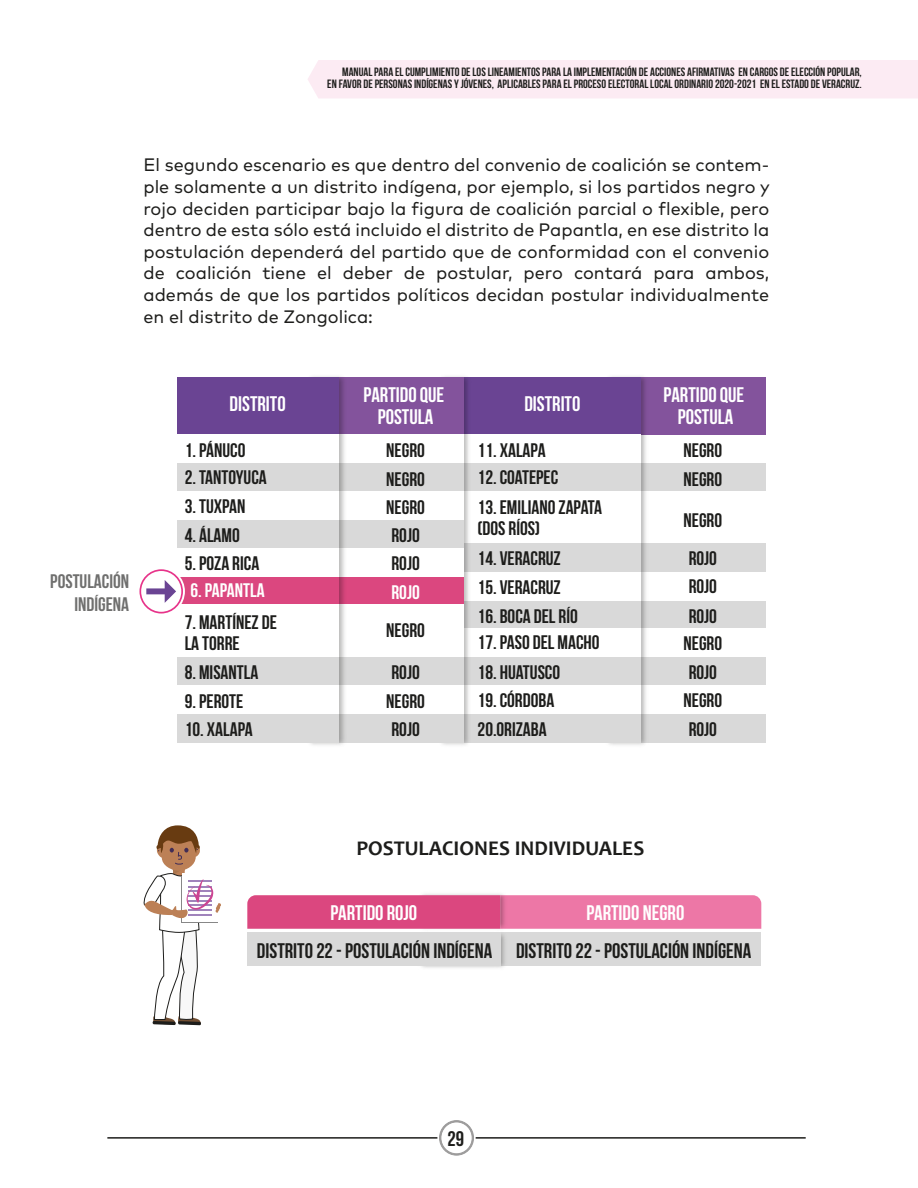
<style>
.page{position:relative;width:918px;height:1188px;background:#fff}
.page>*{position:absolute;margin:0;border:0;box-sizing:border-box;transform-origin:0 0}
.t1{font:700 21px/22.2px "Bebas Neue";color:#fff;text-align:center}
.t2{font:700 21px "Bebas Neue";color:#1d1d1b}
.t3{font:700 21px "Candara";color:#1d1d1b}
.t4{font:700 19.5px/28.3px "Bebas Neue";color:#1d1d1b}
.t5{font:700 19.5px/22.2px "Bebas Neue";color:#6f6f6e;text-align:right}
.t6{font:700 19.5px "Bebas Neue";color:#fff}
.t7{font:18px/21.6px "Mark Pro";color:#1d1d1b;text-align:justify}
.t8{font:700 12px/12.6px "Bebas Neue";color:#1d1d1b;text-align:right}
</style>
<div class="page">
<hr style="left:107px;top:1137px;width:699px;height:2px;background:#1d1d1b">
<div style="left:437px;top:1118px;width:39px;height:39px;background:#fff;border-radius:50%"></div>
<svg style="left:439px;top:1120px;width:35px;height:36px"></svg>
<div style="left:308px;top:60px;width:610px;height:38px;background:#fcebf3"></div>
<div style="left:641px;top:463px;width:125px;height:32px;background:#d9d9d9"></div>
<div style="left:641px;top:491px;width:125px;height:53px;background:#fff"></div>
<div style="left:641px;top:657px;width:125px;height:29px;background:#d9d9d9"></div>
<div style="left:641px;top:685px;width:125px;height:29px;background:#fff"></div>
<div style="left:641px;top:714px;width:125px;height:29px;background:#d9d9d9"></div>
<div style="left:641px;top:601px;width:125px;height:29px;background:#d9d9d9"></div>
<div style="left:641px;top:628px;width:125px;height:29px;background:#fff"></div>
<div style="left:641px;top:543px;width:125px;height:29px;background:#d9d9d9"></div>
<div style="left:641px;top:377px;width:125px;height:57px;background:#83539c"></div>
<img style="left:609px;top:376px;width:89px;height:369px">
<div style="left:463px;top:377px;width:178px;height:59px;background:#6a4493"></div>
<div style="left:463px;top:434px;width:178px;height:29px;background:#fff"></div>
<div style="left:463px;top:463px;width:178px;height:29px;background:#d9d9d9"></div>
<div style="left:463px;top:491px;width:178px;height:57px;background:#fff"></div>
<div style="left:463px;top:657px;width:178px;height:29px;background:#d9d9d9"></div>
<div style="left:463px;top:685px;width:178px;height:29px;background:#fff"></div>
<div style="left:463px;top:601px;width:178px;height:29px;background:#d9d9d9"></div>
<div style="left:463px;top:543px;width:178px;height:29px;background:#d9d9d9"></div>
<div style="left:463px;top:628px;width:178px;height:29px;background:#fff"></div>
<div style="left:463px;top:572px;width:178px;height:29px;background:#fff"></div>
<div style="left:463px;top:714px;width:178px;height:29px;background:#d9d9d9"></div>
<img style="left:442px;top:376px;width:27px;height:369px">
<div style="left:339px;top:377px;width:124px;height:59px;background:#83539c"></div>
<div style="left:339px;top:434px;width:124px;height:29px;background:#fff"></div>
<div style="left:339px;top:463px;width:124px;height:29px;background:#d9d9d9"></div>
<div style="left:339px;top:491px;width:124px;height:29px;background:#fff"></div>
<div style="left:339px;top:520px;width:124px;height:29px;background:#d9d9d9"></div>
<div style="left:339px;top:548px;width:124px;height:29px;background:#fff"></div>
<div style="left:339px;top:577px;width:124px;height:29px;background:#db477f"></div>
<div style="left:339px;top:605px;width:124px;height:52px;background:#fff"></div>
<div style="left:339px;top:657px;width:124px;height:29px;background:#d9d9d9"></div>
<div style="left:339px;top:685px;width:124px;height:29px;background:#fff"></div>
<div style="left:339px;top:714px;width:124px;height:29px;background:#d9d9d9"></div>
<img style="left:310px;top:376px;width:86px;height:369px">
<div style="left:177px;top:377px;width:162px;height:59px;background:#6a4493"></div>
<div style="left:177px;top:434px;width:162px;height:29px;background:#fff"></div>
<div style="left:177px;top:463px;width:162px;height:29px;background:#d9d9d9"></div>
<div style="left:177px;top:491px;width:162px;height:29px;background:#fff"></div>
<div style="left:177px;top:520px;width:162px;height:29px;background:#d9d9d9"></div>
<div style="left:177px;top:548px;width:162px;height:29px;background:#fff"></div>
<div style="left:177px;top:577px;width:162px;height:29px;background:#db477f"></div>
<div style="left:177px;top:605px;width:162px;height:52px;background:#fff"></div>
<div style="left:177px;top:657px;width:162px;height:29px;background:#d9d9d9"></div>
<div style="left:177px;top:685px;width:162px;height:29px;background:#fff"></div>
<div style="left:177px;top:714px;width:162px;height:29px;background:#d9d9d9"></div>
<div style="left:138px;top:567px;width:47px;height:48px;background:#fff;border-radius:50%"></div>
<svg style="left:139px;top:569px;width:44px;height:45px"></svg>
<div style="left:500px;top:933px;width:261px;height:33px;background:#d9d9d9"></div>
<div style="left:247px;top:933px;width:253px;height:33px;background:#d9d9d9"></div>
<img style="left:368px;top:894px;width:188px;height:74px">
<svg style="left:247px;top:895px;width:514px;height:34px;background:#e46194"></svg>
<svg style="left:143px;top:825px;width:78px;height:200px"></svg>
<p class="t8" style="left:327px;top:65px;width:536px">MANUAL PARA EL CUMPLIMIENTO DE LOS LINEAMIENTOS PARA LA IMPLEMENTACIÓN DE ACCIONES AFIRMATIVAS EN CARGOS DE ELECCIÓN POPULAR,<br>EN FAVOR DE PERSONAS INDÍGENAS Y JÓVENES, APLICABLES PARA EL PROCESO ELECTORAL LOCAL ORDINARIO 2020-2021 EN EL ESTADO DE VERACRUZ.</p>
<p class="t7" style="left:143px;top:153px;width:628px">El segundo escenario es que dentro del convenio de coalición se contem&shy;ple solamente a un distrito indígena, por ejemplo, si los partidos negro y rojo deciden participar bajo la figura de coalición parcial o flexible, pero dentro de esta sólo está incluido el distrito de Papantla, en ese distrito la postulación dependerá del partido que de conformidad con el convenio de coalición tiene el deber de postular, pero contará para ambos, además de que los partidos políticos decidan postular individualmente en el distrito de Zongolica:</p>
<p class="t5" style="left:50px;top:570px;width:80px">POSTULACIÓN<br>INDÍGENA</p>
<p class="t1" style="left:230px;top:393px;width:58px">DISTRITO</p>
<p class="t4" style="left:185px;top:436px;width:62px">1. PÁNUCO</p>
<p class="t4" style="left:185px;top:463px;width:84px">2. TANTOYUCA</p>
<p class="t4" style="left:185px;top:492px;width:62px">3. TUXPAN</p>
<p class="t4" style="left:185px;top:520px;width:57px">4. ÁLAMO</p>
<p class="t4" style="left:185px;top:549px;width:76px">5. POZA RICA</p>
<p class="t6" style="left:190px;top:580px;width:76px">6. PAPANTLA</p>
<p class="t4" style="left:185px;top:611px;width:94px;line-height:21px">7. MARTÍNEZ DE<br>LA TORRE</p>
<p class="t4" style="left:185px;top:658px;width:75px">8. MISANTLA</p>
<p class="t4" style="left:185px;top:687px;width:60px">9. PEROTE</p>
<p class="t4" style="left:185px;top:715px;width:69px">10. XALAPA</p>
<p class="t1" style="left:364px;top:383px;width:82px">PARTIDO QUE<br>POSTULA</p>
<p class="t4" style="left:386px;top:436px;width:40px">NEGRO<br>NEGRO<br>NEGRO<br>ROJO<br>ROJO</p>
<p class="t6" style="left:391px;top:581px;width:30px">ROJO</p>
<p class="t4" style="left:386px;top:609px;width:40px;line-height:42.2px">NEGRO<br>ROJO</p>
<p class="t4" style="left:386px;top:687px;width:40px;line-height:27.8px">NEGRO<br>ROJO</p>
<p class="t1" style="left:524px;top:393px;width:58px">DISTRITO</p>
<p class="t4" style="left:478px;top:436px;width:69px">11. XALAPA</p>
<p class="t4" style="left:478px;top:463px;width:82px">12. COATEPEC</p>
<p class="t4" style="left:478px;top:497px;width:126px;line-height:21px">13. EMILIANO ZAPATA (DOS RÍOS)</p>
<p class="t4" style="left:478px;top:544px;width:85px">14. VERACRUZ</p>
<p class="t4" style="left:478px;top:573px;width:85px">15. VERACRUZ</p>
<p class="t4" style="left:478px;top:602px;width:102px">16. BOCA DEL RÍO</p>
<p class="t4" style="left:478px;top:628px;width:123px">17. PASO DEL MACHO</p>
<p class="t4" style="left:478px;top:658px;width:84px">18. HUATUSCO</p>
<p class="t4" style="left:478px;top:685px;width:78px;line-height:29.2px">19. CÓRDOBA<br>20.ORIZABA</p>
<p class="t1" style="left:664px;top:383px;width:82px">PARTIDO QUE<br>POSTULA</p>
<p class="t4" style="left:683px;top:435px;width:40px;line-height:29.1px">NEGRO<br>NEGRO</p>
<p class="t4" style="left:683px;top:505px;width:40px">NEGRO</p>
<p class="t4" style="left:689px;top:544px;width:30px;line-height:28.8px;text-align:justify">ROJO ROJO ROJO</p>
<p class="t4" style="left:683px;top:629px;width:40px">NEGRO</p>
<p class="t4" style="left:689px;top:658px;width:30px">ROJO</p>
<p class="t4" style="left:683px;top:685px;width:40px;line-height:29.2px">NEGRO<br>ROJO</p>
<p class="t3" style="left:356px;top:836px;width:289px">POSTULACIONES INDIVIDUALES</p>
<p class="t1" style="left:330px;top:901px;width:88px">PARTIDO ROJO</p>
<p class="t1" style="left:586px;top:902px;width:99px">PARTIDO NEGRO</p>
<p class="t2" style="left:257px;top:939px;width:496px">DISTRITO 22 - POSTULACIÓN INDÍGENA DISTRITO 22 - POSTULACIÓN INDÍGENA</p>
<p class="t2" style="left:448px;top:1127px;width:18px">29</p>
</div>
